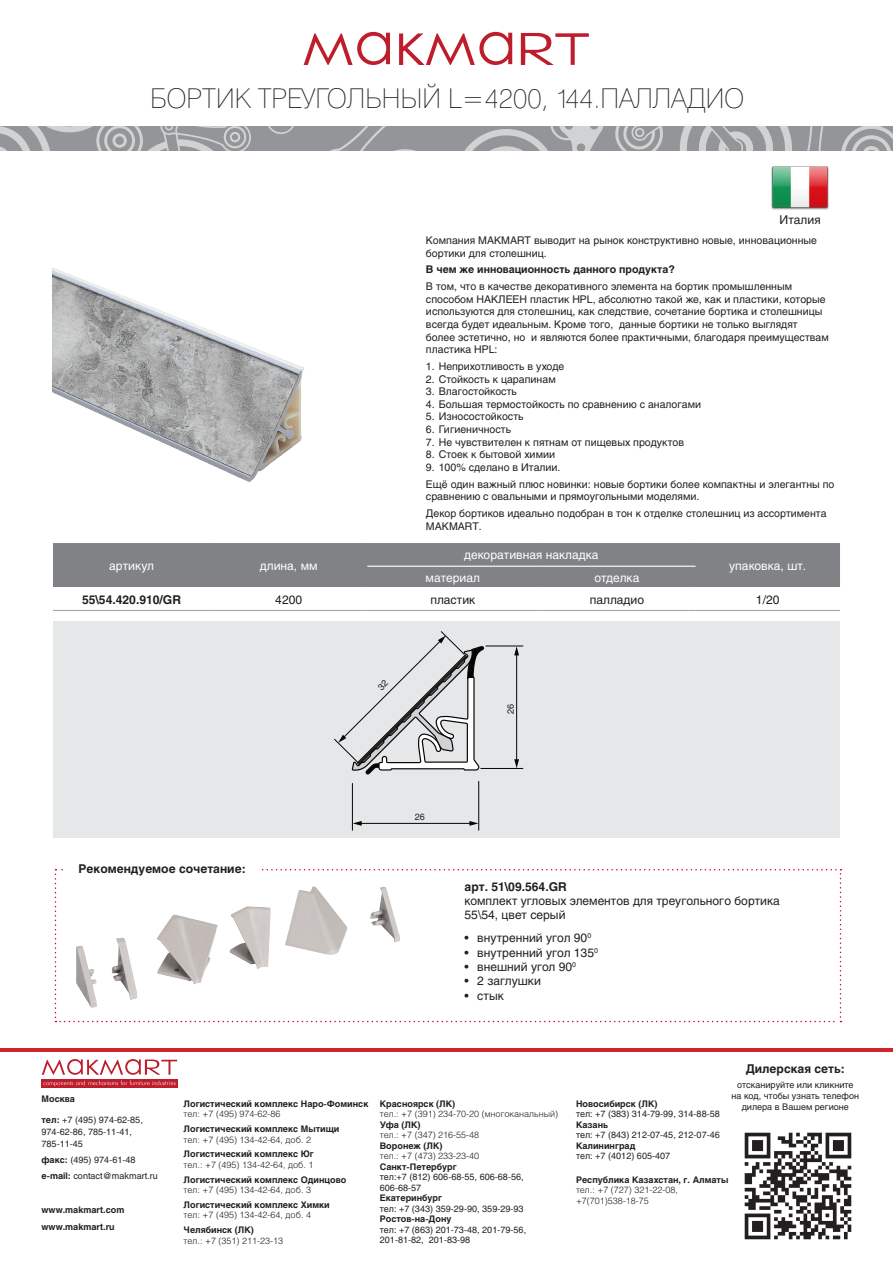
<style>
.page{position:relative;width:893px;height:1263px;background:#fff}
.page>*{position:absolute;margin:0;border:0;box-sizing:border-box;transform-origin:0 0}
.t1{font:27px "Helios Thin C";color:#231f20}
.t2{font:12px/14.4px "Helios";color:#231f20}
.t3{font:700 12px "Helios";color:#231f20}
.t4{font:12px "Helios";color:#fff}
.t5{font:10.5px/12.6px "Helios";color:#231f20}
.t6{font:700 10.5px "Helios";color:#231f20}
.t7{font:9px/12px "Helios";color:#231f20}
.t8{font:700 9px/17.5px "Helios";color:#231f20}
.t9{font:300 9px/10.5px "Helios";color:#231f20}
.s1{font-weight:700}
</style>
<div class="page">
<div style="left:0;top:127px;width:893px;height:24px;background:#939598"></div>
<svg style="left:841px;top:127px;width:52px;height:24px"></svg>
<svg style="left:615px;top:127px;width:208px;height:24px"></svg>
<svg style="left:0;top:127px;width:603px;height:24px"></svg>
<svg style="left:399px;top:32px;width:113px;height:33px"></svg>
<svg style="left:304px;top:32px;width:86px;height:33px"></svg>
<svg style="left:521px;top:33px;width:68px;height:32px"></svg>
<img style="left:744px;top:1132px;width:108px;height:108px">
<div style="left:42px;top:1079px;width:136px;height:9px;background:#be1d2c"></div>
<svg style="left:42px;top:1059px;width:135px;height:27px"></svg>
<hr style="left:0;top:1048px;width:893px;height:4px;background:#d1232a">
<div style="left:53px;top:543px;width:787px;height:44px;background:#808285"></div>
<hr style="left:53px;top:610px;width:157px;height:1px;background:#a8a9ad">
<hr style="left:210px;top:610px;width:157px;height:1px;background:#a8a9ad">
<hr style="left:367px;top:610px;width:171px;height:1px;background:#a8a9ad">
<hr style="left:538px;top:610px;width:157px;height:1px;background:#a8a9ad">
<hr style="left:695px;top:610px;width:145px;height:1px;background:#a8a9ad">
<hr style="left:367px;top:566px;width:171px;height:1px;background:#fff">
<hr style="left:538px;top:566px;width:157px;height:1px;background:#fff">
<div style="left:53px;top:622px;width:786px;height:216px;background:#e6e7e9"></div>
<hr style="left:478px;top:781px;width:1px;height:49px;background:#050504">
<hr style="left:352px;top:783px;width:1px;height:47px;background:#050504">
<hr style="left:360px;top:823px;width:111px;height:1px;background:#050504">
<svg style="left:353px;top:821px;width:9px;height:5px"></svg>
<svg style="left:469px;top:821px;width:9px;height:5px"></svg>
<img style="left:771px;top:166px;width:58px;height:44px">
<img style="left:53px;top:268px;width:251px;height:214px">
<svg style="left:55px;top:869px;width:786px;height:153px"></svg>
<img style="left:76px;top:886px;width:324px;height:122px">
<div style="left:66px;top:864px;width:193px;height:9px;background:#fff"></div>
<svg style="left:334px;top:610px;width:189px;height:165px"></svg>
<p class="t1" style="left:150px;top:83px;width:596px">БОРТИК ТРЕУГОЛЬНЫЙ L=4200, 144.ПАЛЛАДИО</p>
<p class="t4" style="left:109px;top:558px;width:46px">артикул</p>
<p class="t4" style="left:260px;top:558px;width:59px">длина, мм</p>
<p class="t2" style="left:780px;top:213px;width:42px">Италия</p>
<p class="t5" style="left:426px;top:234px;width:393px">Компания MAKMART выводит на рынок конструктивно новые, инновационные бортики для столешниц.</p>
<p class="t6" style="left:426px;top:263px;width:250px">В чем же инновационность данного продукта?</p>
<p class="t5" style="left:426px;top:280px;width:404px">В том, что в качестве декоративного элемента на бортик промышленным способом НАКЛЕЕН пластик HPL, абсолютно такой же, как и пластики, которые используются для столешниц, как следствие, сочетание бортика и столешницы всегда будет идеальным. Кроме того, данные бортики не только выглядят более эстетично, но и являются более практичными, благодаря преимуществам пластика HPL:</p>
<p class="t5" style="left:426px;top:360px;width:140px">1. Неприхотливость в уходе</p>
<p class="t5" style="left:426px;top:373px;width:131px">2. Стойкость к царапинам</p>
<p class="t5" style="left:426px;top:385px;width:93px">3. Влагостойкость</p>
<p class="t5" style="left:426px;top:398px;width:277px">4. Большая термостойкость по сравнению с аналогами</p>
<p class="t5" style="left:426px;top:410px;width:99px">5. Износостойкость</p>
<p class="t5" style="left:426px;top:423px;width:87px">6. Гигиеничность</p>
<p class="t5" style="left:426px;top:436px;width:260px">7. Не чувствителен к пятнам от пищевых продуктов</p>
<p class="t5" style="left:426px;top:448px;width:131px">8. Стоек к бытовой химии</p>
<p class="t5" style="left:426px;top:461px;width:136px">9. 100% сделано в Италии.</p>
<p class="t5" style="left:426px;top:478px;width:410px">Ещё один важный плюс новинки: новые бортики более компактны и элегантны по сравнению с овальными и прямоугольными моделями.</p>
<p class="t5" style="left:426px;top:507px;width:402px">Декор бортиков идеально подобран в тон к отделке столешниц из ассортимента<br>MAKMART.</p>
<p class="t4" style="left:464px;top:548px;width:136px">декоративная накладка</p>
<p class="t4" style="left:426px;top:570px;width:56px">материал</p>
<p class="t4" style="left:594px;top:570px;width:47px">отделка</p>
<p class="t4" style="left:729px;top:558px;width:79px">упаковка, шт.</p>
<p class="t3" style="left:82px;top:592px;width:100px">55\54.420.910/GR</p>
<p class="t2" style="left:275px;top:592px;width:28px">4200</p>
<p class="t2" style="left:430px;top:592px;width:46px">пластик</p>
<p class="t2" style="left:590px;top:592px;width:56px">палладио</p>
<p class="t2" style="left:756px;top:592px;width:25px">1/20</p>
<p class="t3" style="left:79px;top:862px;width:169px">Рекомендуемое сочетание:</p>
<p class="t7" style="left:415px;top:810px;width:12px">26</p>
<p class="t7" style="left:505px;top:714px;width:12px;rotate:-90deg">26</p>
<p class="t3" style="left:465px;top:879px;width:104px">арт. 51\09.564.GR</p>
<p class="t2" style="left:465px;top:893px;width:317px">комплект угловых элементов для треугольного бортика<br>55\54, цвет серый</p>
<p class="t2" style="left:465px;top:931px;width:128px">• внутренний угол 90<sup>0</sup></p>
<p class="t2" style="left:465px;top:945px;width:135px">• внутренний угол 135<sup>0</sup></p>
<p class="t2" style="left:465px;top:959px;width:113px">• внешний угол 90<sup>0</sup></p>
<p class="t2" style="left:465px;top:974px;width:78px">• 2 заглушки</p>
<p class="t2" style="left:465px;top:988px;width:41px">• стык</p>
<p class="t8" style="left:42px;top:1090px;width:35px">Москва</p>
<p class="t7" style="left:42px;top:1114px;width:103px"><span class="s1">тел:</span> +7 (495) 974-62-85,<br>974-62-86, 785-11-41,<br>785-11-45</p>
<p class="t7" style="left:42px;top:1152px;width:118px;line-height:16.2px"><span class="s1">факс:</span> (495) 974-61-48 <span class="s1">e-mail:</span> contact@makmart.ru</p>
<p class="t8" style="left:42px;top:1200px;width:84px">www.makmart.com www.makmart.ru</p>
<p class="t3" style="left:746px;top:1062px;width:101px">Дилерская сеть:</p>
<p class="t7" style="left:732px;top:1079px;width:129px;line-height:10.8px;text-align:center">отсканируйте или кликните на код, чтобы узнать телефон</p>
<p class="t8" style="left:184px;top:1095px;width:186px">Логистический комплекс Наро-Фоминск</p>
<p class="t7" style="left:742px;top:1100px;width:109px">дилера в Вашем регионе</p>
<p class="t9" style="left:184px;top:1109px;width:98px">тел: +7 (495) 974-62-86</p>
<p class="t8" style="left:184px;top:1120px;width:157px">Логистический комплекс Мытищи</p>
<p class="t9" style="left:184px;top:1134px;width:129px">тел: +7 (495) 134-42-64, доб. 2</p>
<p class="t8" style="left:184px;top:1145px;width:132px">Логистический комплекс Юг</p>
<p class="t9" style="left:184px;top:1159px;width:131px">тел.: +7 (495) 134-42-64, доб. 1</p>
<p class="t8" style="left:184px;top:1170px;width:164px">Логистический комплекс Одинцово</p>
<p class="t9" style="left:184px;top:1184px;width:129px">тел: +7 (495) 134-42-64, доб. 3</p>
<p class="t8" style="left:184px;top:1196px;width:148px">Логистический комплекс Химки</p>
<p class="t9" style="left:184px;top:1210px;width:129px">тел: +7 (495) 134-42-64, доб. 4</p>
<p class="t8" style="left:184px;top:1221px;width:72px">Челябинск (ЛК)</p>
<p class="t9" style="left:184px;top:1235px;width:101px">тел.: +7 (351) 211-23-13</p>
<p class="t8" style="left:576px;top:1095px;width:83px">Новосибирск (ЛК)</p>
<p class="t7" style="left:576px;top:1108px;width:145px">тел: +7 (383) 314-79-99, 314-88-58</p>
<p class="t8" style="left:576px;top:1116px;width:34px">Казань</p>
<p class="t7" style="left:576px;top:1129px;width:145px">тел: +7 (843) 212-07-45, 212-07-46</p>
<p class="t8" style="left:576px;top:1137px;width:61px">Калининград</p>
<p class="t7" style="left:576px;top:1150px;width:96px">тел: +7 (4012) 605-407</p>
<p class="t8" style="left:576px;top:1170px;width:154px">Республика Казахстан, г. Алматы</p>
<p class="t9" style="left:576px;top:1184px;width:103px">тел.: +7 (727) 321-22-08, +7(701)538-18-75</p>
<p class="t8" style="left:380px;top:1095px;width:77px">Красноярск (ЛК)</p>
<p class="t9" style="left:380px;top:1109px;width:180px">тел.: +7 (391) 234-70-20 (многоканальный)</p>
<p class="t8" style="left:380px;top:1116px;width:42px">Уфа (ЛК)</p>
<p class="t9" style="left:380px;top:1130px;width:101px">тел.: +7 (347) 216-55-48</p>
<p class="t8" style="left:380px;top:1137px;width:64px">Воронеж (ЛК)</p>
<p class="t9" style="left:380px;top:1151px;width:101px">тел.: +7 (473) 233-23-40</p>
<p class="t8" style="left:380px;top:1158px;width:78px">Санкт-Петербург</p>
<p class="t7" style="left:380px;top:1172px;width:145px;line-height:10.5px">тел:+7 (812) 606-68-55, 606-68-56,<br>606-68-57</p>
<p class="t8" style="left:380px;top:1189px;width:64px">Екатеринбург</p>
<p class="t7" style="left:380px;top:1202px;width:145px">тел: +7 (343) 359-29-90, 359-29-93</p>
<p class="t8" style="left:380px;top:1210px;width:73px">Ростов-на-Дону</p>
<p class="t7" style="left:380px;top:1224px;width:148px;line-height:10.5px">тел: +7 (863) 201-73-48, 201-79-56,<br>201-81-82, 201-83-98</p>
</div>
